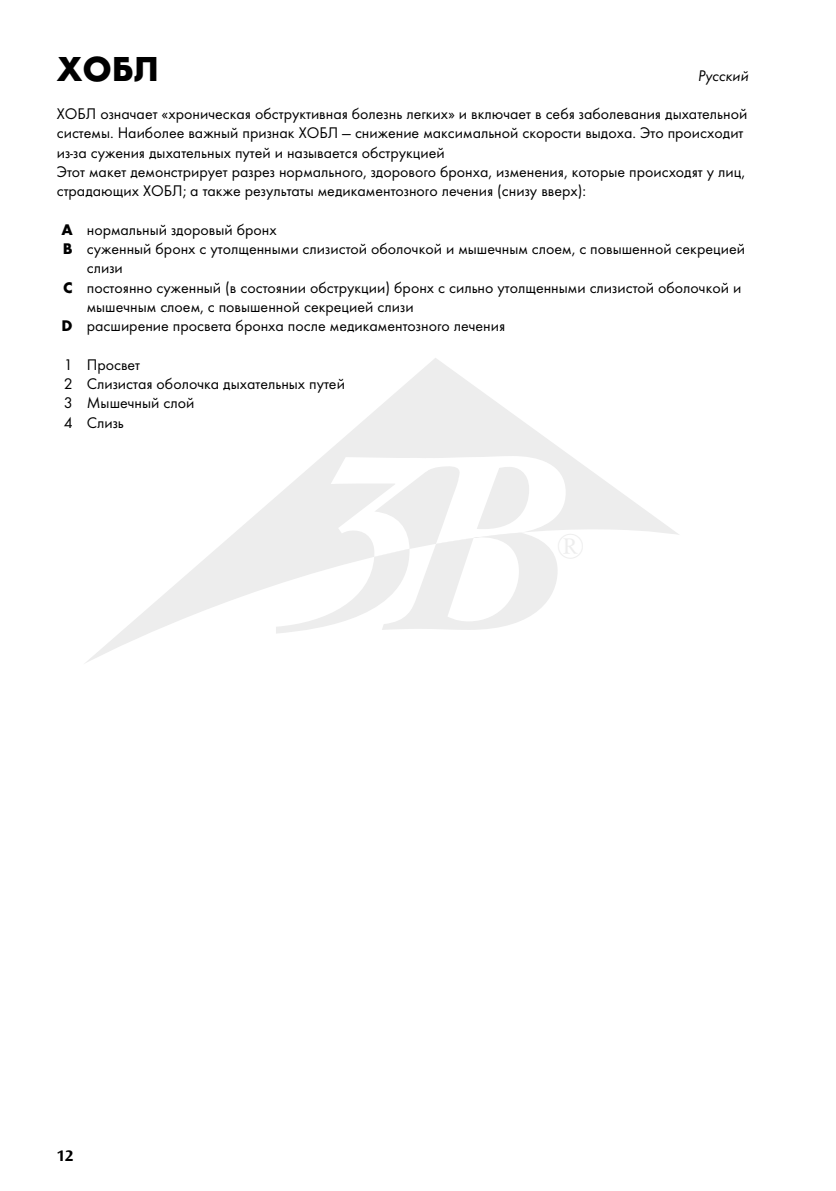
<style>
.page{position:relative;width:836px;height:1191px;background:#fff}
.page>*{position:absolute;margin:0;border:0;box-sizing:border-box;transform-origin:0 0}
.t1{font:700 36px "Futura TOT";color:#000}
.t2{font:16px/19.2px "Futura TOT Boo";color:#000}
.t3{font:16px "Futura TOT Boo Obl";color:#000}
.t4{font:700 16px "Ocean Sans Std";color:#000}
.s1{font-family:"Futura TOT";font-weight:700}
</style>
<div class="page">
<svg style="left:86px;top:358px;width:593px;height:305px"></svg>
<svg style="left:276px;top:456px;width:289px;height:177px"></svg>
<h1 class="t1" style="left:57px;top:46px;width:104px">ХОБЛ</h1>
<p class="t3" style="left:697px;top:66px;width:52px">Русский</p>
<p class="t2" style="left:57px;top:104px;width:691px">ХОБЛ означает «хроническая обструктивная болезнь легких» и включает в себя заболевания дыхательной системы. Наиболее важный признак ХОБЛ — снижение максимальной скорости выдоха. Это происходит из-за сужения дыхательных путей и называется обструкцией<br>Этот макет демонстрирует разрез нормального, здорового бронха, изменения, которые происходят у лиц, страдающих ХОБЛ; а также результаты медикаментозного лечения (снизу вверх):</p>
<p class="t2" style="left:61px;top:220px;width:217px"><span class="s1">A</span> нормальный здоровый бронх</p>
<p class="t2" style="left:63px;top:239px;width:683px"><span class="s1">B</span> суженный бронх с утолщенными слизистой оболочкой и мышечным слоем, с повышенной секрецией</p>
<p class="t2" style="left:87px;top:258px;width:38px">слизи</p>
<p class="t2" style="left:63px;top:278px;width:679px"><span class="s1">C</span> постоянно суженный (в состоянии обструкции) бронх с сильно утолщенными слизистой оболочкой и</p>
<p class="t2" style="left:87px;top:297px;width:328px">мышечным слоем, с повышенной секрецией слизи</p>
<p class="t2" style="left:62px;top:316px;width:445px"><span class="s1">D</span> расширение просвета бронха после медикаментозного лечения</p>
<p class="t2" style="left:64px;top:355px;width:282px">1 Просвет<br>2 Слизистая оболочка дыхательных путей<br>3 Мышечный слой<br>4 Слизь</p>
<p class="t4" style="left:57px;top:1146px;width:18px">12</p>
</div>
